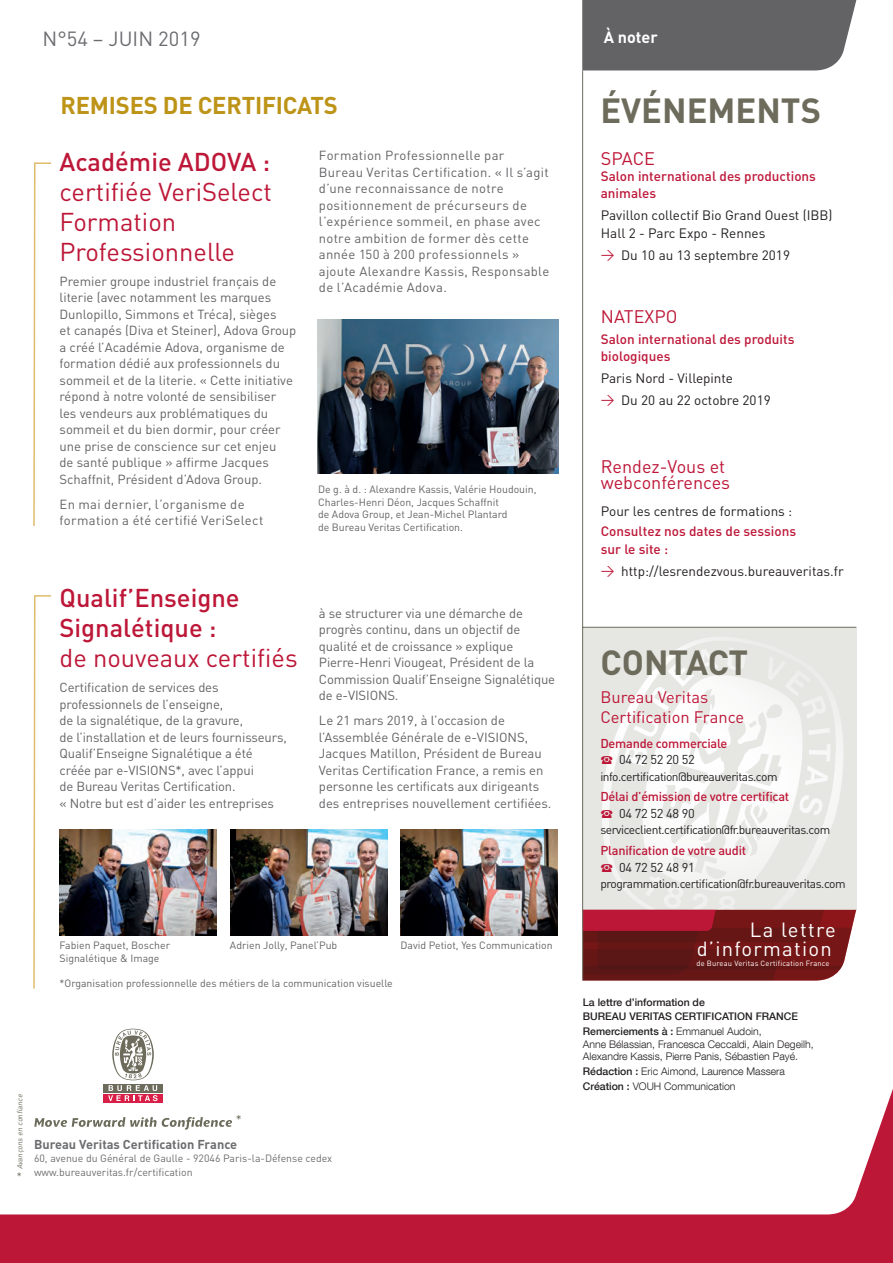
<style>
.page{position:relative;width:893px;height:1263px;background:#fff}
.page>*{position:absolute;margin:0;border:0;box-sizing:border-box;transform-origin:0 0}
.t1{font:700 34.5px "DIN";color:#6d6c5c}
.t2{font:25.5px/30px "DIN";color:#bd1738}
.t3{font:500 25.5px/30px "DIN";color:#bd1738}
.t4{font:700 24px "DIN";letter-spacing:-.01em;color:#bd9418}
.t5{font:20.25px/18.6px "DIN";letter-spacing:.06em;color:#fff;text-align:right}
.t6{font:20.25px "DIN";color:#6c6d70}
.t7{font:18px/16.5px "DIN";color:#bd1738}
.t8{font:16.5px/19.8px "DIN";color:#bd1738}
.t9{font:700 16.2px "DIN";color:#fff}
.t10{font:13.5px/18px "DIN";color:#231f20}
.t11{font:500 13.5px/16.5px "DIN";color:#bd1738}
.t12{font:13.05px/16.5px "DIN";color:#636366}
.t13{font:13.05px/16.5px "DIN";letter-spacing:.025em;color:#636366}
.t14{font:13.05px/16.5px "DIN";letter-spacing:.02em;color:#636366}
.t15{font:500 12.75px "DIN";letter-spacing:-.02em;color:#bd1738}
.t16{font:700 12.75px "DIN";color:#6c6d70}
.t17{font:12.75px "DIN";letter-spacing:-.02em;color:#231f20}
.t18{font:12.6px "DIN";color:#6d6c5c}
.t19{font:12px "DIN";letter-spacing:-.04em;color:#231f20}
.t20{font:10.5px/12.6px "DIN";color:#636366}
.t21{font:300 10.5px/12.6px "Helvetica Neue LT Com";color:#231f20}
.t22{font:10.5px/13.2px "DIN";color:#6c6d70}
.t23{font:500 10.5px/14.7px "Helvetica Neue LT Com";color:#231f20}
.t24{font:10.5px "DIN";color:#6d6c5c}
.t25{font:7.5px "DIN";letter-spacing:.025em;color:#fff}
.t26{font:italic 7.5px "DIN";color:#6d6c5c}
.s1{color:#bd1738}
.s2{font-weight:300}
.s3{font-weight:500}
</style>
<div class="page">
<div style="left:582px;top:0;width:275px;height:70px;background:#636366"></div>
<svg style="left:0;top:1089px;width:893px;height:174px"></svg>
<svg style="left:34px;top:1117px;width:198px;height:12px"></svg>
<div style="left:103px;top:1084px;width:60px;height:8px;background:#6d6c5c"></div>
<div style="left:103px;top:1094px;width:60px;height:8px;background:#d91e47"></div>
<svg style="left:108px;top:1029px;width:50px;height:72px"></svg>
<img style="left:583px;top:628px;width:273px;height:282px">
<svg style="left:583px;top:910px;width:273px;height:70px;background:#7b1e22"></svg>
<img style="left:60px;top:829px;width:157px;height:106px">
<img style="left:230px;top:829px;width:158px;height:106px">
<img style="left:401px;top:829px;width:157px;height:106px">
<hr style="left:583px;top:627px;width:273px;height:1px;background:#6d6c5c">
<hr style="left:582px;top:70px;width:1px;height:910px;background:#6d6c5c">
<svg style="left:33px;top:162px;width:18px;height:364px"></svg>
<img style="left:317px;top:320px;width:241px;height:154px">
<svg style="left:33px;top:595px;width:18px;height:394px"></svg>
<svg style="left:601px;top:756px;width:11px;height:8px"></svg>
<svg style="left:601px;top:810px;width:11px;height:8px"></svg>
<svg style="left:601px;top:863px;width:11px;height:8px"></svg>
<h3 class="t6" style="left:43px;top:26px;width:160px">N°54 – JUIN 2019</h3>
<h3 class="t4" style="left:60px;top:90px;width:279px">REMISES DE CERTIFICATS</h3>
<h2 class="t3" style="left:60px;top:146px;width:212px">Académie ADOVA :</h2>
<h2 class="t2" style="left:60px;top:176px;width:214px">certifiée VeriSelect<br>Formation<br>Professionnelle</h2>
<p class="t12" style="left:60px;top:273px;width:238px">Premier groupe industriel français de literie (avec notamment les marques Dunlopillo, Simmons et Tréca), sièges<br>et canapés (Diva et Steiner), Adova Group a créé l’Académie Adova, organisme de formation dédié aux professionnels du sommeil et de la literie. « Cette initiative répond à notre volonté de sensibiliser les vendeurs aux problématiques du sommeil et du bien dormir, pour créer une prise de conscience sur cet enjeu<br>de santé publique » affirme Jacques Schaffnit, Président d’Adova Group.</p>
<p class="t14" style="left:60px;top:496px;width:205px">En mai dernier, l’organisme de formation a été certifié VeriSelect</p>
<p class="t13" style="left:319px;top:147px;width:232px">Formation Professionnelle par Bureau Veritas Certification. « Il s’agit d’une reconnaissance de notre positionnement de précurseurs de l’expérience sommeil, en phase avec notre ambition de former dès cette année 150 à 200 professionnels » ajoute Alexandre Kassis, Responsable de l’Académie Adova.</p>
<p class="t20" style="left:318px;top:483px;width:220px">De g. à d. : Alexandre Kassis, Valérie Houdouin, Charles-Henri Déon, Jacques Schaffnit<br>de Adova Group, et Jean-Michel Plantard<br>de Bureau Veritas Certification.</p>
<h2 class="t3" style="left:60px;top:582px;width:182px">Qualif’Enseigne<br>Signalétique :</h2>
<h2 class="t2" style="left:60px;top:643px;width:240px">de nouveaux certifiés</h2>
<p class="t12" style="left:60px;top:679px;width:229px">Certification de services des professionnels de l’enseigne,<br>de la signalétique, de la gravure,<br>de l’installation et de leurs fournisseurs, Qualif’Enseigne Signalétique a été créée par e-VISIONS*, avec l’appui<br>de Bureau Veritas Certification.<br>« Notre but est d’aider les entreprises</p>
<p class="t12" style="left:319px;top:605px;width:238px">à se structurer via une démarche de progrès continu, dans un objectif de qualité et de croissance » explique Pierre-Henri Viougeat, Président de la Commission Qualif’Enseigne Signalétique de e-VISIONS.</p>
<p class="t12" style="left:319px;top:712px;width:234px">Le 21 mars 2019, à l’occasion de l’Assemblée Générale de e-VISIONS, Jacques Matillon, Président de Bureau Veritas Certification France, a remis en personne les certificats aux dirigeants des entreprises nouvellement certifiées.</p>
<p class="t20" style="left:60px;top:939px;width:112px">Fabien Paquet, Boscher<br>Signalétique &amp; Image</p>
<p class="t20" style="left:230px;top:939px;width:109px">Adrien Jolly, Panel’Pub</p>
<p class="t20" style="left:400px;top:939px;width:154px">David Petiot, Yes Communication</p>
<p class="t20" style="left:60px;top:977px;width:335px">*Organisation professionnelle des métiers de la communication visuelle</p>
<p class="t26" style="left:15px;top:1169px;width:78px;rotate:-90deg">Avançons en confiance</p>
<p class="t24" style="left:17px;top:1170px;width:6px">*</p>
<p class="t18" style="left:236px;top:1112px;width:7px">*</p>
<p class="t16" style="left:34px;top:1136px;width:205px">Bureau Veritas Certification France</p>
<p class="t22" style="left:34px;top:1152px;width:300px">60, avenue du Général de Gaulle - 92046 Paris-la-Défense cedex www.bureauveritas.fr/certification</p>
<p class="t9" style="left:604px;top:27px;width:56px">À noter</p>
<h1 class="t1" style="left:600px;top:88px;width:222px">ÉVÉNEMENTS</h1>
<h3 class="t7" style="left:601px;top:149px;width:56px">SPACE</h3>
<p class="t11" style="left:601px;top:167px;width:217px">Salon international des productions animales</p>
<p class="t10" style="left:601px;top:206px;width:233px">Pavillon collectif Bio Grand Ouest (IBB)<br>Hall 2 - Parc Expo - Rennes</p>
<p class="t10" style="left:601px;top:246px;width:191px"><span class="s1">&gt;</span> Du 10 au 13 septembre 2019</p>
<h3 class="t7" style="left:601px;top:308px;width:78px">NATEXPO</h3>
<p class="t11" style="left:601px;top:330px;width:195px">Salon international des produits biologiques</p>
<p class="t10" style="left:601px;top:367px;width:171px;line-height:22.2px">Paris Nord - Villepinte<br><span class="s1">&gt;</span> Du 20 au 22 octobre 2019</p>
<h3 class="t7" style="left:601px;top:457px;width:131px">Rendez-Vous et webconférences</h3>
<p class="t10" style="left:601px;top:501px;width:193px">Pour les centres de formations :</p>
<p class="t11" style="left:601px;top:522px;width:197px;line-height:18px">Consultez nos dates de sessions sur le site :</p>
<p class="t10" style="left:601px;top:562px;width:244px"><span class="s1">&gt;</span> http://lesrendezvous.bureauveritas.fr</p>
<h1 class="t1" style="left:600px;top:640px;width:149px">CONTACT</h1>
<p class="t8" style="left:600px;top:686px;width:145px">Bureau Veritas<br>Certification France</p>
<p class="t15" style="left:600px;top:735px;width:128px">Demande commerciale</p>
<p class="t17" style="left:619px;top:751px;width:77px">04 72 52 20 52</p>
<p class="t19" style="left:600px;top:769px;width:179px">info.certification@bureauveritas.com</p>
<p class="t15" style="left:600px;top:788px;width:190px">Délai d’émission de votre certificat</p>
<p class="t17" style="left:619px;top:805px;width:77px">04 72 52 48 90</p>
<p class="t19" style="left:600px;top:822px;width:231px">serviceclient.certification@fr.bureauveritas.com</p>
<p class="t15" style="left:600px;top:842px;width:147px">Planification de votre audit</p>
<p class="t17" style="left:619px;top:859px;width:77px">04 72 52 48 91</p>
<p class="t19" style="left:600px;top:876px;width:247px">programmation.certification@fr.bureauveritas.com</p>
<h3 class="t5" style="left:697px;top:920px;width:141px">La lettre d’information</h3>
<p class="t25" style="left:696px;top:959px;width:135px">de Bureau Veritas Certification France</p>
<p class="t23" style="left:583px;top:994px;width:217px">La lettre d’information de<br>BUREAU VERITAS CERTIFICATION FRANCE<br>Remerciements à : <span class="s2">Emmanuel Audoin,</span></p>
<p class="t21" style="left:583px;top:1037px;width:232px">Anne Bélassian, Francesca Ceccaldi, Alain Degeilh,<br>Alexandre Kassis, Pierre Panis, Sébastien Payé.</p>
<p class="t21" style="left:583px;top:1064px;width:204px;line-height:14.7px"><span class="s3">Rédaction :</span> Eric Aimond, Laurence Massera<br><span class="s3">Création :</span> VOUH Communication</p>
</div>
